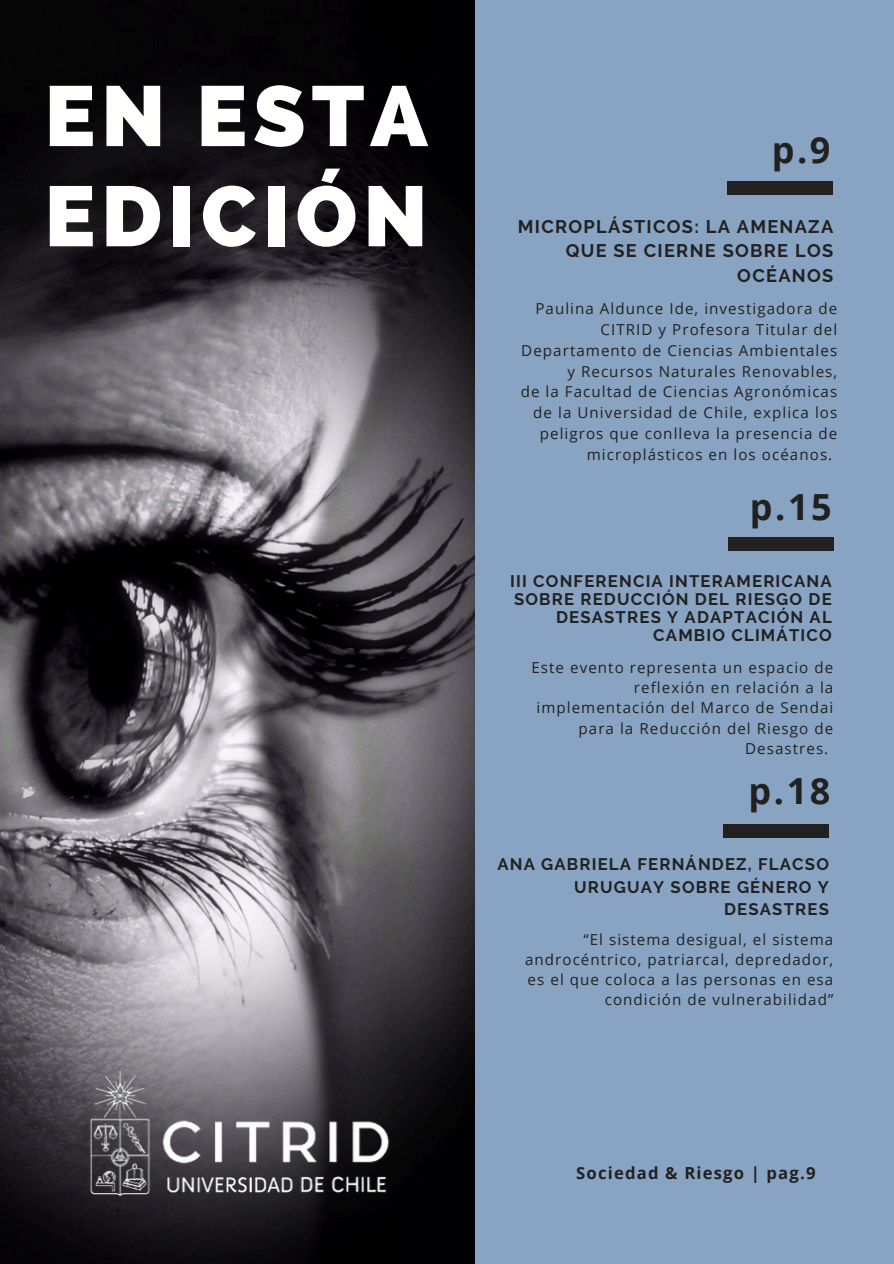
<style>
.page{position:relative;width:894px;height:1264px;background:#fff}
.page>*{position:absolute;margin:0;border:0;box-sizing:border-box;transform-origin:0 0}
.t1{font:800 84.9px/100.2px "Raleway";letter-spacing:.07em;color:#fffffe}
.t2{font:700 36px "Open Sans";color:#212121}
.t3{font:700 18.15px/24.8px "Raleway";letter-spacing:.07em;color:#212121;text-align:right}
.t4{font:700 16.65px/18px "Raleway";letter-spacing:.07em;color:#212121;text-align:right}
.t5{font:700 16.65px "Open Sans";letter-spacing:.07em;color:#212121}
.t6{font:15.15px/20.9px "Open Sans";letter-spacing:.07em;color:#212121;text-align:right}
</style>
<div class="page">
<div style="left:0;top:0;width:893px;height:1263px;background:#89a4c3"></div>
<div style="left:727px;top:181px;width:105px;height:14px;background:#212121"></div>
<div style="left:728px;top:537px;width:105px;height:14px;background:#212121"></div>
<img style="left:0;top:0;width:474px;height:1263px">
<div style="left:723px;top:824px;width:105px;height:14px;background:#212121"></div>
<img style="left:62px;top:955px;width:357px;height:308px">
<h3 class="t1" style="left:45px;top:66px;width:384px">EN ESTA<br>EDICIÓN</h3>
<h1 class="t2" style="left:771px;top:124px;width:60px">p.9</h1>
<p class="t3" style="left:517px;top:214px;width:317px">MICROPLÁSTICOS: LA AMENAZA<br>QUE SE CIERNE SOBRE LOS<br>OCÉANOS</p>
<h2 class="t6" style="left:521px;top:298px;width:317px">Paulina Aldunce Ide, investigadora de CITRID y Profesora Titular del Departamento de Ciencias Ambientales y Recursos Naturales Renovables,</h2>
<h3 class="t6" style="left:520px;top:381px;width:318px">de la Facultad de Ciencias Agronómicas</h3>
<h3 class="t6" style="left:533px;top:402px;width:305px">de la Universidad de Chile, explica los</h3>
<h3 class="t6" style="left:539px;top:422px;width:299px">peligros que conlleva la presencia de</h3>
<h3 class="t6" style="left:586px;top:443px;width:247px">microplásticos en los océanos.</h3>
<p class="t2" style="left:749px;top:481px;width:83px">p.15</p>
<p class="t4" style="left:510px;top:571px;width:323px">III CONFERENCIA INTERAMERICANA<br>SOBRE REDUCCIÓN DEL RIESGO DE<br>DESASTRES Y ADAPTACIÓN AL<br>CAMBIO CLIMÁTICO</p>
<h2 class="t6" style="left:531px;top:656px;width:303px">Este evento representa un espacio de</h2>
<h2 class="t6" style="left:633px;top:676px;width:201px">reflexión en relación a la</h2>
<h2 class="t6" style="left:536px;top:697px;width:298px">implementación del Marco de Sendai</h2>
<h2 class="t6" style="left:578px;top:717px;width:256px">para la Reducción del Riesgo de</h2>
<h2 class="t6" style="left:745px;top:737px;width:85px">Desastres.</h2>
<h2 class="t2" style="left:748px;top:765px;width:83px">p.18</h2>
<p class="t4" style="left:497px;top:853px;width:333px;line-height:22.5px">ANA GABRIELA FERNÁNDEZ, FLACSO<br>URUGUAY SOBRE GÉNERO Y<br>DESASTRES</p>
<h3 class="t6" style="left:525px;top:928px;width:309px;line-height:20.2px">“El sistema desigual, el sistema androcéntrico, patriarcal, depredador, es el que coloca a las personas en esa condición de vulnerabilidad”</h3>
<p class="t5" style="left:576px;top:1161px;width:240px">Sociedad &amp; Riesgo | pag.9</p>
</div>
